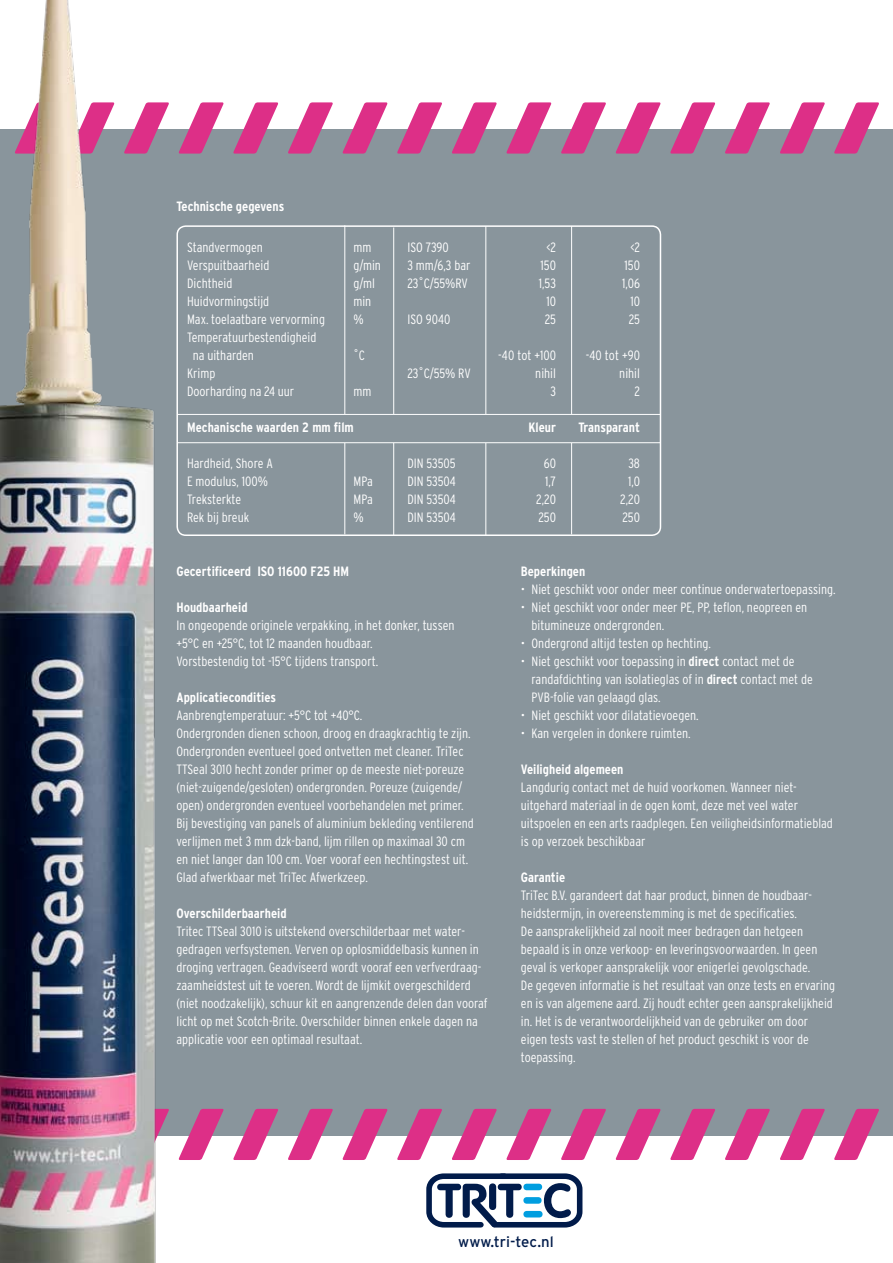
<style>
.page{position:relative;width:893px;height:1263px;background:#fff}
.page>*{position:absolute;margin:0;border:0;box-sizing:border-box;transform-origin:0 0}
.t1{font:15px "Interstate";color:#011b4a}
.t2{font:300 condensed 13.5px/18px "Interstate";color:#fff}
.t3{font:700 condensed 13.5px "Interstate";color:#fff}
.s1{font-weight:700}
</style>
<div class="page">
<div style="left:0;top:129px;width:893px;height:1006px;background:#89959c"></div>
<svg style="left:233px;top:102px;width:46px;height:52px"></svg>
<svg style="left:178px;top:102px;width:46px;height:52px"></svg>
<svg style="left:397px;top:102px;width:45px;height:52px"></svg>
<svg style="left:342px;top:102px;width:46px;height:52px"></svg>
<svg style="left:288px;top:102px;width:45px;height:52px"></svg>
<svg style="left:561px;top:102px;width:45px;height:52px"></svg>
<svg style="left:506px;top:102px;width:46px;height:52px"></svg>
<svg style="left:452px;top:102px;width:45px;height:52px"></svg>
<svg style="left:725px;top:102px;width:45px;height:52px"></svg>
<svg style="left:780px;top:102px;width:45px;height:52px"></svg>
<svg style="left:834px;top:102px;width:45px;height:52px"></svg>
<svg style="left:670px;top:102px;width:46px;height:52px"></svg>
<svg style="left:615px;top:102px;width:46px;height:52px"></svg>
<svg style="left:426px;top:1173px;width:156px;height:54px"></svg>
<svg style="left:233px;top:1109px;width:46px;height:51px"></svg>
<svg style="left:178px;top:1109px;width:46px;height:51px"></svg>
<svg style="left:397px;top:1109px;width:46px;height:51px"></svg>
<svg style="left:342px;top:1109px;width:46px;height:51px"></svg>
<svg style="left:287px;top:1109px;width:46px;height:51px"></svg>
<svg style="left:560px;top:1109px;width:46px;height:51px"></svg>
<svg style="left:506px;top:1109px;width:46px;height:51px"></svg>
<svg style="left:451px;top:1109px;width:46px;height:51px"></svg>
<svg style="left:724px;top:1109px;width:46px;height:51px"></svg>
<svg style="left:779px;top:1109px;width:46px;height:51px"></svg>
<svg style="left:834px;top:1109px;width:46px;height:51px"></svg>
<svg style="left:670px;top:1109px;width:46px;height:51px"></svg>
<svg style="left:615px;top:1109px;width:46px;height:51px"></svg>
<img style="left:0;top:0;width:174px;height:1263px">
<div style="left:176px;top:225px;width:485px;height:311px;border:2px solid #fff;border-radius:9px"></div>
<hr style="left:393px;top:443px;width:1px;height:92px;background:#fff">
<hr style="left:177px;top:442px;width:483px;height:1px;background:#fff">
<hr style="left:177px;top:414px;width:483px;height:1px;background:#fff">
<hr style="left:344px;top:225px;width:1px;height:189px;background:#fff">
<hr style="left:393px;top:227px;width:1px;height:187px;background:#fff">
<hr style="left:485px;top:226px;width:1px;height:188px;background:#fff">
<hr style="left:571px;top:226px;width:1px;height:188px;background:#fff">
<hr style="left:344px;top:443px;width:1px;height:91px;background:#fff">
<hr style="left:485px;top:443px;width:1px;height:92px;background:#fff">
<hr style="left:571px;top:443px;width:1px;height:91px;background:#fff">
<p class="t3" style="left:176px;top:199px;width:109px">Technische gegevens</p>
<p class="t2" style="left:187px;top:238px;width:77px">Standvermogen</p>
<p class="t2" style="left:353px;top:238px;width:19px">mm</p>
<p class="t2" style="left:407px;top:238px;width:43px">ISO 7390</p>
<p class="t2" style="left:546px;top:238px;width:11px">&lt;2</p>
<p class="t2" style="left:630px;top:238px;width:11px">&lt;2</p>
<p class="t2" style="left:187px;top:256px;width:84px">Verspuitbaarheid</p>
<p class="t2" style="left:353px;top:256px;width:29px">g/min</p>
<p class="t2" style="left:407px;top:256px;width:65px">3 mm/6,3 bar</p>
<p class="t2" style="left:540px;top:256px;width:17px">150</p>
<p class="t2" style="left:624px;top:256px;width:17px">150</p>
<p class="t2" style="left:187px;top:274px;width:47px">Dichtheid</p>
<p class="t2" style="left:353px;top:274px;width:23px">g/ml</p>
<p class="t2" style="left:407px;top:274px;width:62px">23˚C/55%RV</p>
<p class="t2" style="left:539px;top:274px;width:19px">1,53</p>
<p class="t2" style="left:622px;top:274px;width:19px">1,06</p>
<p class="t2" style="left:187px;top:292px;width:84px">Huidvormingstijd</p>
<p class="t2" style="left:353px;top:292px;width:19px">min</p>
<p class="t2" style="left:546px;top:292px;width:11px">10</p>
<p class="t2" style="left:630px;top:292px;width:11px">10</p>
<p class="t2" style="left:187px;top:310px;width:139px">Max. toelaatbare vervorming</p>
<p class="t2" style="left:353px;top:310px;width:12px">%</p>
<p class="t2" style="left:407px;top:310px;width:44px">ISO 9040</p>
<p class="t2" style="left:545px;top:310px;width:13px">25</p>
<p class="t2" style="left:629px;top:310px;width:13px">25</p>
<p class="t2" style="left:193px;top:328px;width:125px;text-indent:-6px">Temperatuurbestendigheid na uitharden</p>
<p class="t2" style="left:353px;top:346px;width:13px">˚C</p>
<p class="t2" style="left:498px;top:346px;width:59px">-40 tot +100</p>
<p class="t2" style="left:586px;top:346px;width:56px">-40 tot +90</p>
<p class="t2" style="left:187px;top:364px;width:30px">Krimp</p>
<p class="t2" style="left:407px;top:364px;width:65px">23˚C/55% RV</p>
<p class="t2" style="left:535px;top:364px;width:22px">nihil</p>
<p class="t2" style="left:619px;top:364px;width:22px">nihil</p>
<p class="t2" style="left:187px;top:382px;width:109px">Doorharding na 24 uur</p>
<p class="t2" style="left:353px;top:382px;width:19px">mm</p>
<p class="t2" style="left:550px;top:382px;width:7px">3</p>
<p class="t2" style="left:634px;top:382px;width:7px">2</p>
<p class="t3" style="left:187px;top:420px;width:168px">Mechanische waarden 2 mm film</p>
<p class="t3" style="left:528px;top:420px;width:29px">Kleur</p>
<p class="t3" style="left:578px;top:420px;width:63px">Transparant</p>
<p class="t2" style="left:187px;top:454px;width:87px">Hardheid, Shore A</p>
<p class="t2" style="left:407px;top:454px;width:50px">DIN 53505</p>
<p class="t2" style="left:544px;top:454px;width:14px">60</p>
<p class="t2" style="left:628px;top:454px;width:13px">38</p>
<p class="t2" style="left:187px;top:472px;width:82px">E modulus, 100%</p>
<p class="t2" style="left:353px;top:472px;width:21px">MPa</p>
<p class="t2" style="left:407px;top:472px;width:50px">DIN 53504</p>
<p class="t2" style="left:545px;top:472px;width:12px">1,7</p>
<p class="t2" style="left:628px;top:472px;width:13px">1,0</p>
<p class="t2" style="left:187px;top:490px;width:55px">Treksterkte</p>
<p class="t2" style="left:353px;top:490px;width:21px">MPa</p>
<p class="t2" style="left:407px;top:490px;width:50px">DIN 53504</p>
<p class="t2" style="left:536px;top:490px;width:21px">2,20</p>
<p class="t2" style="left:620px;top:490px;width:21px">2,20</p>
<p class="t2" style="left:187px;top:508px;width:64px">Rek bij breuk</p>
<p class="t2" style="left:353px;top:508px;width:12px">%</p>
<p class="t2" style="left:407px;top:508px;width:50px">DIN 53504</p>
<p class="t2" style="left:538px;top:508px;width:19px">250</p>
<p class="t2" style="left:622px;top:508px;width:19px">250</p>
<p class="t3" style="left:176px;top:563px;width:174px">Gecertificeerd ISO 11600 F25 HM</p>
<p class="t3" style="left:176px;top:600px;width:73px">Houdbaarheid</p>
<p class="t2" style="left:176px;top:616px;width:279px">In ongeopende originele verpakking, in het donker, tussen +5°C en +25°C, tot 12 maanden houdbaar.<br>Vorstbestendig tot -15°C tijdens transport.</p>
<p class="t3" style="left:176px;top:690px;width:101px">Applicatiecondities</p>
<p class="t2" style="left:176px;top:706px;width:299px">Aanbrengtemperatuur: +5°C tot +40°C.<br>Ondergronden dienen schoon, droog en draagkrachtig te zijn.<br>Ondergronden eventueel goed ontvetten met cleaner. TriTec TTSeal 3010 hecht zonder primer op de meeste niet-poreuze (niet-zuigende/gesloten) ondergronden. Poreuze (zuigende/ open) ondergronden eventueel voorbehandelen met primer.<br>Bij bevestiging van panels of aluminium bekleding ventilerend verlijmen met 3 mm dzk-band, lijm rillen op maximaal 30 cm en niet langer dan 100 cm. Voer vooraf een hechtingstest uit.<br>Glad afwerkbaar met TriTec Afwerkzeep.</p>
<p class="t3" style="left:176px;top:906px;width:112px">Overschilderbaarheid</p>
<p class="t2" style="left:176px;top:922px;width:313px">Tritec TTSeal 3010 is uitstekend overschilderbaar met water&shy;gedragen verfsystemen. Verven op oplosmiddelbasis kunnen in droging vertragen. Geadviseerd wordt vooraf een verfverdraag&shy;zaamheidstest uit te voeren. Wordt de lijmkit overgeschilderd (niet noodzakelijk), schuur kit en aangrenzende delen dan vooraf licht op met Scotch-Brite. Overschilder binnen enkele dagen na applicatie voor een optimaal resultaat.</p>
<p class="t3" style="left:521px;top:564px;width:66px">Beperkingen</p>
<p class="t2" style="left:521px;top:580px;width:316px">• Niet geschikt voor onder meer continue onderwatertoepassing.</p>
<p class="t2" style="left:531px;top:598px;width:277px;text-indent:-11px">• Niet geschikt voor onder meer PE, PP, teflon, neopreen en bitumineuze ondergronden.</p>
<p class="t2" style="left:521px;top:634px;width:191px">• Ondergrond altijd testen op hechting.</p>
<p class="t2" style="left:531px;top:652px;width:283px;text-indent:-11px">• Niet geschikt voor toepassing in <span class="s1">direct</span> contact met de randafdichting van isolatieglas of in <span class="s1">direct</span> contact met de<br>PVB-folie van gelaagd glas.</p>
<p class="t2" style="left:521px;top:706px;width:179px">• Niet geschikt voor dilatatievoegen.</p>
<p class="t2" style="left:521px;top:724px;width:171px">• Kan vergelen in donkere ruimten.</p>
<p class="t3" style="left:521px;top:762px;width:104px">Veiligheid algemeen</p>
<p class="t2" style="left:521px;top:778px;width:314px">Langdurig contact met de huid voorkomen. Wanneer niet&shy;uitgehard materiaal in de ogen komt, deze met veel water uitspoelen en een arts raadplegen. Een veiligheidsinformatieblad is op verzoek beschikbaar</p>
<p class="t3" style="left:521px;top:870px;width:46px">Garantie</p>
<p class="t2" style="left:521px;top:886px;width:316px">TriTec B.V. garandeert dat haar product, binnen de houdbaar&shy;heidstermijn, in overeenstemming is met de specificaties.<br>De aansprakelijkheid zal nooit meer bedragen dan hetgeen bepaald is in onze verkoop- en leveringsvoorwaarden. In geen geval is verkoper aansprakelijk voor enigerlei gevolgschade.<br>De gegeven informatie is het resultaat van onze tests en ervaring en is van algemene aard. Zij houdt echter geen aansprakelijkheid in. Het is de verantwoordelijkheid van de gebruiker om door eigen tests vast te stellen of het product geschikt is voor de toepassing.</p>
<p class="t1" style="left:458px;top:1234px;width:97px">www.tri-tec.nl</p>
</div>
